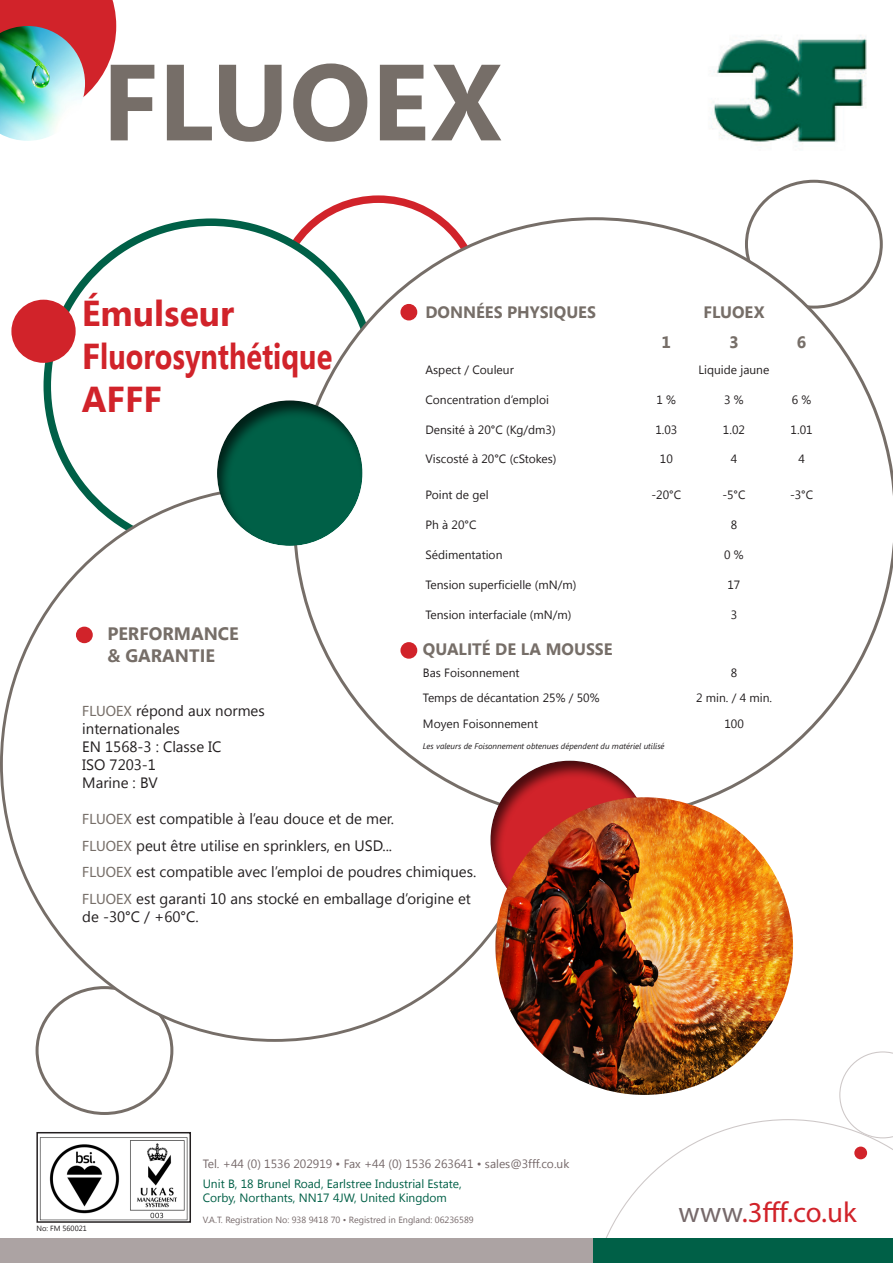
<style>
.page{position:relative;width:893px;height:1263px;background:#fff}
.page>*{position:absolute;margin:0;border:0;box-sizing:border-box;transform-origin:0 0}
.t1{font:700 108px "Segoe UI";color:#766e68}
.t2{font:700 36px "Segoe UI";color:#d1232a}
.t3{font:28.95px "Myriad Pro";color:#d1232a}
.t4{font:700 18px "Segoe UI";color:#766e68}
.t5{font:700 16.5px "Segoe UI";color:#766e68}
.t6{font:15px "Segoe UI";color:#231f20}
.t7{font:12px "Segoe UI";color:#231f20}
.t8{font:12px "Segoe UI";color:#006047}
.t9{font:12px "Segoe UI";color:#76696a}
.t10{font:9px "Segoe UI";color:#76696a}
.t11{font:italic 8.25px "Segoe UI";color:#231f20}
.t12{font:7.5px "Segoe UI";color:#231f20}
.s1{font-family:"Myriad Pro";color:#766e68}
.s2{color:#76696a}
</style>
<div class="page">
<div style="left:36px;top:986px;width:137px;height:129px;border:3px solid #766e68;border-radius:50%"></div>
<svg style="left:0;top:0;width:116px;height:96px;background:#d74046"></svg>
<img style="left:0;top:26px;width:85px;height:115px">
<div style="left:14px;top:303px;width:59px;height:57px;background:#d1232a;border-radius:50%"></div>
<div style="left:11px;top:300px;width:65px;height:63px;border:6px solid #d1232a;border-radius:50%"></div>
<svg style="left:593px;top:1051px;width:300px;height:187px"></svg>
<div style="left:854px;top:1146px;width:13px;height:13px;background:#d1232a;border-radius:50%"></div>
<div style="left:0;top:1238px;width:893px;height:25px;background:#aca3a3"></div>
<div style="left:594px;top:1238px;width:299px;height:25px;background:#006047"></div>
<div style="left:1px;top:487px;width:547px;height:553px;background:#fff;border-radius:50%"></div>
<div style="left:77px;top:627px;width:15px;height:15px;background:#d1232a;border-radius:50%"></div>
<div style="left:76px;top:627px;width:17px;height:16px;border:2px solid #d1232a;border-radius:50%"></div>
<svg style="left:293px;top:217px;width:600px;height:604px"></svg>
<div style="left:216px;top:399px;width:147px;height:147px;background:#231f20;opacity:.75"></div>
<div style="left:489px;top:759px;width:161px;height:161px;background:#231f20;opacity:.75"></div>
<div style="left:401px;top:305px;width:16px;height:15px;background:#d1232a;border-radius:50%"></div>
<div style="left:400px;top:304px;width:17px;height:16px;border:2px solid #d1232a;border-radius:50%"></div>
<div style="left:401px;top:643px;width:16px;height:15px;background:#d1232a;border-radius:50%"></div>
<div style="left:400px;top:642px;width:17px;height:17px;border:2px solid #d1232a;border-radius:50%"></div>
<img style="left:495px;top:797px;width:298px;height:298px;border-radius:149px">
<img style="left:711px;top:35px;width:156px;height:109px">
<img style="left:39px;top:1137px;width:149px;height:83px">
<div style="left:36px;top:1132px;width:155px;height:91px;border:2px solid #231f20"></div>
<p class="t1" style="left:102px;top:25px;width:401px">FLUOEX</p>
<p class="t2" style="left:82px;top:287px;width:154px">Émulseur</p>
<p class="t2" style="left:82px;top:331px;width:252px">Fluorosynthétique</p>
<p class="t2" style="left:82px;top:374px;width:81px">AFFF</p>
<p class="t5" style="left:425px;top:300px;width:172px">DONNÉES PHYSIQUES</p>
<p class="t5" style="left:703px;top:300px;width:63px">FLUOEX</p>
<p class="t5" style="left:662px;top:330px;width:11px">1</p>
<p class="t5" style="left:729px;top:330px;width:11px">3</p>
<p class="t5" style="left:797px;top:330px;width:11px">6</p>
<p class="t7" style="left:425px;top:361px;width:90px">Aspect / Couleur</p>
<p class="t7" style="left:698px;top:361px;width:72px">Liquide jaune</p>
<p class="t7" style="left:425px;top:391px;width:125px">Concentration d’emploi</p>
<p class="t7" style="left:656px;top:391px;width:21px">1 %</p>
<p class="t7" style="left:724px;top:391px;width:21px">3 %</p>
<p class="t7" style="left:792px;top:391px;width:21px">6 %</p>
<p class="t7" style="left:425px;top:421px;width:132px">Densité à 20°C (Kg/dm3)</p>
<p class="t7" style="left:655px;top:421px;width:24px">1.03</p>
<p class="t7" style="left:723px;top:421px;width:24px">1.02</p>
<p class="t7" style="left:791px;top:421px;width:24px">1.01</p>
<p class="t7" style="left:425px;top:451px;width:133px">Viscosté à 20°C (cStokes)</p>
<p class="t7" style="left:660px;top:451px;width:14px">10</p>
<p class="t7" style="left:731px;top:451px;width:8px">4</p>
<p class="t7" style="left:798px;top:451px;width:8px">4</p>
<p class="t7" style="left:425px;top:487px;width:65px">Point de gel</p>
<p class="t7" style="left:651px;top:487px;width:31px">-20°C</p>
<p class="t7" style="left:722px;top:487px;width:25px">-5°C</p>
<p class="t7" style="left:790px;top:487px;width:25px">-3°C</p>
<p class="t7" style="left:425px;top:517px;width:53px">Ph à 20°C</p>
<p class="t7" style="left:731px;top:517px;width:8px">8</p>
<p class="t7" style="left:425px;top:546px;width:78px">Sédimentation</p>
<p class="t7" style="left:724px;top:546px;width:21px">0 %</p>
<p class="t7" style="left:425px;top:576px;width:152px">Tension superficielle (mN/m)</p>
<p class="t7" style="left:727px;top:576px;width:14px">17</p>
<p class="t7" style="left:425px;top:606px;width:148px">Tension interfaciale (mN/m)</p>
<p class="t7" style="left:731px;top:606px;width:8px">3</p>
<p class="t5" style="left:423px;top:637px;width:191px">QUALITÉ DE LA MOUSSE</p>
<p class="t7" style="left:423px;top:664px;width:98px">Bas Foisonnement</p>
<p class="t7" style="left:731px;top:664px;width:8px">8</p>
<p class="t7" style="left:423px;top:690px;width:178px">Temps de décantation 25% / 50%</p>
<p class="t7" style="left:696px;top:690px;width:78px">2 min. / 4 min.</p>
<p class="t7" style="left:423px;top:715px;width:117px">Moyen Foisonnement</p>
<p class="t7" style="left:724px;top:715px;width:21px">100</p>
<p class="t11" style="left:423px;top:742px;width:243px">Les valeurs de Foisonnement obtenues dépendent du matériel utilisé</p>
<p class="t4" style="left:107px;top:621px;width:133px">PERFORMANCE</p>
<p class="t4" style="left:107px;top:643px;width:109px">&amp; GARANTIE</p>
<p class="t6" style="left:82px;top:700px;width:184px"><span class="s1">FLUOEX</span> répond aux normes</p>
<p class="t6" style="left:82px;top:718px;width:99px">internationales</p>
<p class="t6" style="left:82px;top:736px;width:141px">EN 1568-3 : Classe IC</p>
<p class="t6" style="left:82px;top:754px;width:75px">ISO 7203-1</p>
<p class="t6" style="left:82px;top:772px;width:77px">Marine : BV</p>
<p class="t6" style="left:82px;top:808px;width:313px"><span class="s1">FLUOEX</span> est compatible à l’eau douce et de mer.</p>
<p class="t6" style="left:82px;top:835px;width:311px"><span class="s1">FLUOEX</span> peut être utilise en sprinklers, en USD...</p>
<p class="t6" style="left:82px;top:861px;width:396px"><span class="s1">FLUOEX</span> est compatible avec l’emploi de poudres chimiques.</p>
<p class="t6" style="left:82px;top:888px;width:390px"><span class="s1">FLUOEX</span> est garanti 10 ans stocké en emballage d’origine et</p>
<p class="t6" style="left:82px;top:906px;width:118px">de -30°C / +60°C.</p>
<p class="t12" style="left:36px;top:1223px;width:52px">No: FM 560021</p>
<p class="t9" style="left:203px;top:1156px;width:368px">Tel. +44 (0) 1536 202919 • Fax +44 (0) 1536 263641 • sales@3fff.co.uk</p>
<p class="t8" style="left:203px;top:1175px;width:260px">Unit B, 18 Brunel Road, Earlstree Industrial Estate,</p>
<p class="t8" style="left:203px;top:1190px;width:246px">Corby, Northants, NN17 4JW, United Kingdom</p>
<p class="t10" style="left:203px;top:1213px;width:272px">V.A.T. Registration No: 938 9418 70 • Registred in England: 06236589</p>
<p class="t3" style="left:678px;top:1194px;width:180px"><span class="s2">www</span>.3fff.co.uk</p>
</div>
